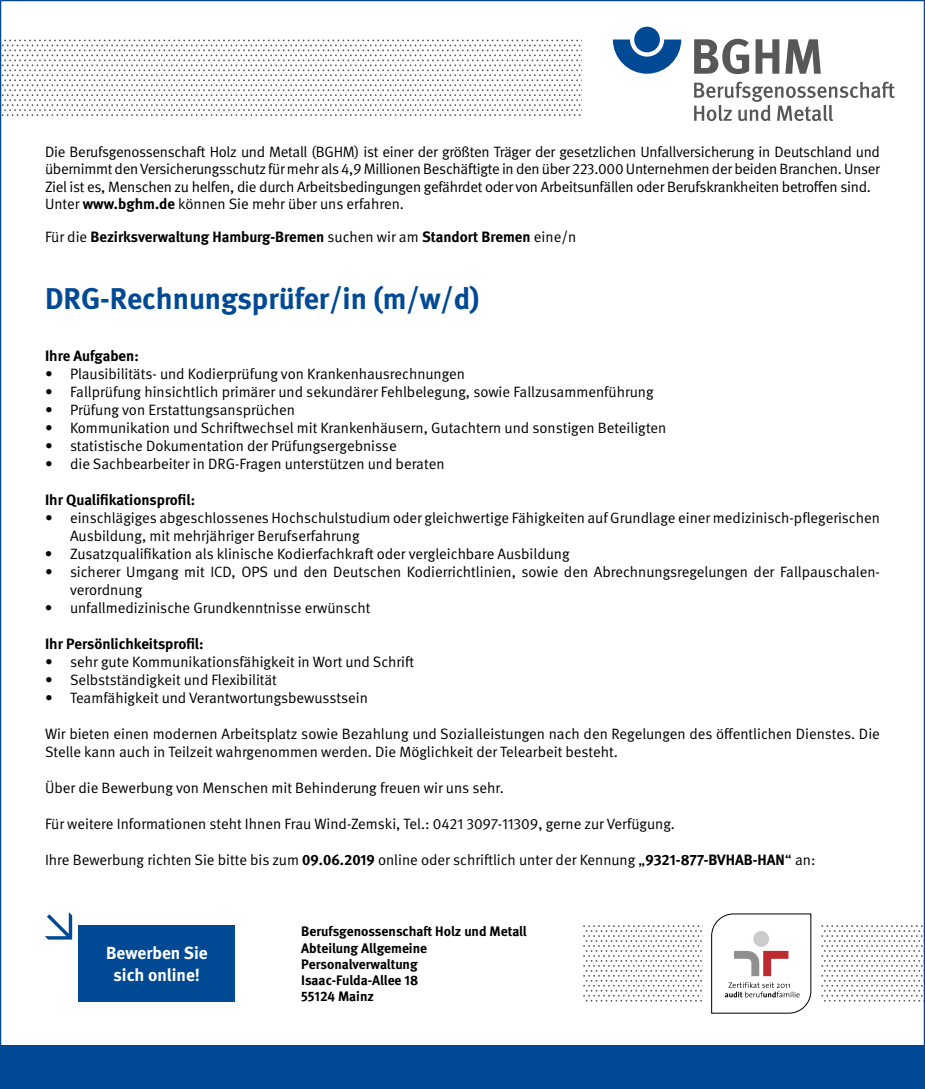
<style>
.page{position:relative;width:925px;height:1089px;background:#fff}
.page>*{position:absolute;margin:0;border:0;box-sizing:border-box;transform-origin:0 0}
.t1{font:700 30px "DGUV Meta";color:#004994}
.t2{font:700 17.5px/22.5px "DGUV Meta";color:#fff;text-align:center}
.t3{font:15px/18px "DGUV Meta";color:#000}
.t4{font:15px/17.5px "DGUV Meta";letter-spacing:-.02em;color:#000}
.t5{font:700 15px "DGUV Meta";color:#000}
.t6{font:700 13.75px/16.2px "DGUV Meta";color:#000}
.s1{font-weight:700}
.s2{font-weight:400}
</style>
<div class="page">
<svg style="left:694px;top:82px;width:201px;height:39px"></svg>
<svg style="left:694px;top:39px;width:55px;height:35px"></svg>
<svg style="left:756px;top:39px;width:23px;height:35px"></svg>
<svg style="left:785px;top:39px;width:36px;height:35px"></svg>
<svg style="left:613px;top:40px;width:68px;height:34px"></svg>
<div style="left:634px;top:27px;width:26px;height:25px;background:#004994;border-radius:50%"></div>
<svg style="left:2px;top:40px;width:580px;height:76px"></svg>
<div style="left:0;top:1045px;width:925px;height:44px;background:#004994"></div>
<svg style="left:583px;top:925px;width:119px;height:76px"></svg>
<svg style="left:711px;top:913px;width:100px;height:100px"></svg>
<svg style="left:821px;top:925px;width:102px;height:76px"></svg>
<div style="left:79px;top:925px;width:156px;height:77px;background:#004994"></div>
<svg style="left:45px;top:912px;width:27px;height:27px"></svg>
<p class="t4" style="left:45px;top:143px;width:837px">Die Berufsgenossenschaft Holz und Metall (BGHM) ist einer der größten Träger der gesetzlichen Unfallversicherung in Deutschland und übernimmt den Versicherungsschutz für mehr als 4,9 Millionen Beschäftigte in den über 223.000 Unternehmen der beiden Branchen. Unser Ziel ist es, Menschen zu helfen, die durch Arbeitsbedingungen gefährdet oder von Arbeitsunfällen oder Berufskrankheiten betroffen sind.<br>Unter <span class="s1">www.bghm.de</span> können Sie mehr über uns erfahren.</p>
<p class="t5" style="left:45px;top:227px;width:533px"><span class="s2">Für die</span> Bezirksverwaltung Hamburg-Bremen <span class="s2">suchen wir am</span> Standort Bremen <span class="s2">eine/n</span></p>
<h1 class="t1" style="left:45px;top:281px;width:436px">DRG-Rechnungsprüfer/in (m/w/d)</h1>
<p class="t5" style="left:45px;top:347px;width:95px">Ihre Aufgaben:</p>
<p class="t3" style="left:45px;top:365px;width:422px">• Plausibilitäts- und Kodierprüfung von Krankenhausrechnungen</p>
<p class="t3" style="left:45px;top:383px;width:610px">• Fallprüfung hinsichtlich primärer und sekundärer Fehlbelegung, sowie Fallzusammenführung</p>
<p class="t3" style="left:45px;top:401px;width:252px">• Prüfung von Erstattungsansprüchen</p>
<p class="t3" style="left:45px;top:419px;width:623px">• Kommunikation und Schriftwechsel mit Krankenhäusern, Gutachtern und sonstigen Beteiligten</p>
<p class="t3" style="left:45px;top:437px;width:353px">• statistische Dokumentation der Prüfungsergebnisse</p>
<p class="t3" style="left:45px;top:455px;width:401px">• die Sachbearbeiter in DRG-Fragen unterstützen und beraten</p>
<p class="t5" style="left:45px;top:491px;width:152px">Ihr Qualifikationsprofil:</p>
<p class="t3" style="left:70px;top:509px;width:811px;text-indent:-25px">• einschlägiges abgeschlossenes Hochschulstudium oder gleichwertige Fähigkeiten auf Grundlage einer medizinisch-pflegerischen<br>Ausbildung, mit mehrjähriger Berufserfahrung</p>
<p class="t3" style="left:45px;top:545px;width:526px">• Zusatzqualifikation als klinische Kodierfachkraft oder vergleichbare Ausbildung</p>
<p class="t3" style="left:70px;top:563px;width:811px;text-indent:-25px">• sicherer Umgang mit ICD, OPS und den Deutschen Kodierrichtlinien, sowie den Abrechnungsregelungen der Fallpauschalen&shy;verordnung</p>
<p class="t3" style="left:45px;top:599px;width:327px">• unfallmedizinische Grundkenntnisse erwünscht</p>
<p class="t5" style="left:45px;top:635px;width:160px">Ihr Persönlichkeitsprofil:</p>
<p class="t3" style="left:45px;top:653px;width:371px">• sehr gute Kommunikationsfähigkeit in Wort und Schrift</p>
<p class="t3" style="left:45px;top:671px;width:233px">• Selbstständigkeit und Flexibilität</p>
<p class="t3" style="left:45px;top:689px;width:325px">• Teamfähigkeit und Verantwortungsbewusstsein</p>
<p class="t3" style="left:45px;top:725px;width:836px">Wir bieten einen modernen Arbeitsplatz sowie Bezahlung und Sozialleistungen nach den Regelungen des öffentlichen Dienstes. Die<br>Stelle kann auch in Teilzeit wahrgenommen werden. Die Möglichkeit der Telearbeit besteht.</p>
<p class="t3" style="left:45px;top:779px;width:460px">Über die Bewerbung von Menschen mit Behinderung freuen wir uns sehr.</p>
<p class="t3" style="left:45px;top:815px;width:632px">Für weitere Informationen steht Ihnen Frau Wind-Zemski, Tel.: 0421 3097-11309, gerne zur Verfügung.</p>
<p class="t3" style="left:45px;top:851px;width:772px">Ihre Bewerbung richten Sie bitte bis zum <span class="s1">09.06.2019</span> online oder schriftlich unter der Kennung „<span class="s1">9321-877-BVHAB-HAN</span>“ an:</p>
<p class="t2" style="left:106px;top:942px;width:103px">Bewerben Sie sich online!</p>
<p class="t6" style="left:301px;top:924px;width:227px">Berufsgenossenschaft Holz und Metall<br>Abteilung Allgemeine<br>Personalverwaltung<br>Isaac-Fulda-Allee 18<br>55124 Mainz</p>
</div>
